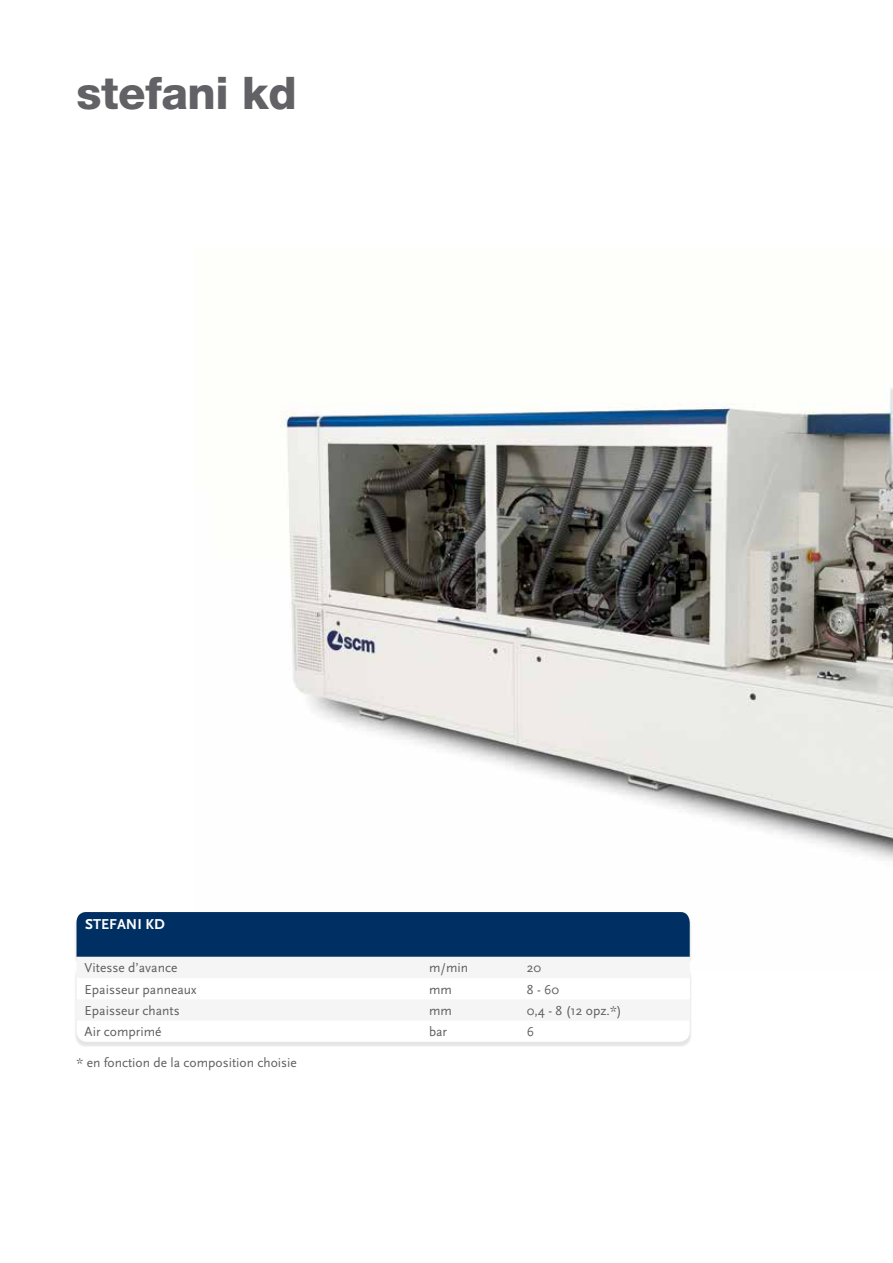
<style>
.page{position:relative;width:893px;height:1263px;background:#fff}
.page>*{position:absolute;margin:0;border:0;box-sizing:border-box;transform-origin:0 0}
.t1{font:800 45px "Helvetica Neue LT Std";letter-spacing:-.01em;color:#626166}
.t2{font:700 15px "Scala Sans";color:#fff}
.t3{font:13.5px "Scala Sans";color:#5e5e5d}
</style>
<div class="page">
<img style="left:280px;top:387px;width:613px;height:474px">
<div style="left:75px;top:964px;width:617px;height:83px;background:#e6e6e5"></div>
<div style="left:77px;top:963px;width:613px;height:79px;background:#fff;border-radius:11px"></div>
<svg style="left:77px;top:912px;width:613px;height:58px"></svg>
<h1 class="t1" style="left:77px;top:66px;width:222px">stefani kd</h1>
<p class="t2" style="left:85px;top:916px;width:81px">STEFANI KD</p>
<p class="t3" style="left:85px;top:961px;width:94px">Vitesse d’avance</p>
<p class="t3" style="left:429px;top:961px;width:41px">m/min</p>
<p class="t3" style="left:527px;top:961px;width:16px">20</p>
<p class="t3" style="left:85px;top:982px;width:113px">Epaisseur panneaux</p>
<p class="t3" style="left:429px;top:982px;width:24px">mm</p>
<p class="t3" style="left:527px;top:982px;width:34px">8 - 60</p>
<p class="t3" style="left:85px;top:1003px;width:97px">Epaisseur chants</p>
<p class="t3" style="left:429px;top:1003px;width:24px">mm</p>
<p class="t3" style="left:527px;top:1003px;width:96px">0,4 - 8 (12 opz.*)</p>
<p class="t3" style="left:85px;top:1024px;width:78px">Air comprimé</p>
<p class="t3" style="left:429px;top:1024px;width:20px">bar</p>
<p class="t3" style="left:527px;top:1024px;width:9px">6</p>
<p class="t3" style="left:77px;top:1055px;width:222px">* en fonction de la composition choisie</p>
</div>
